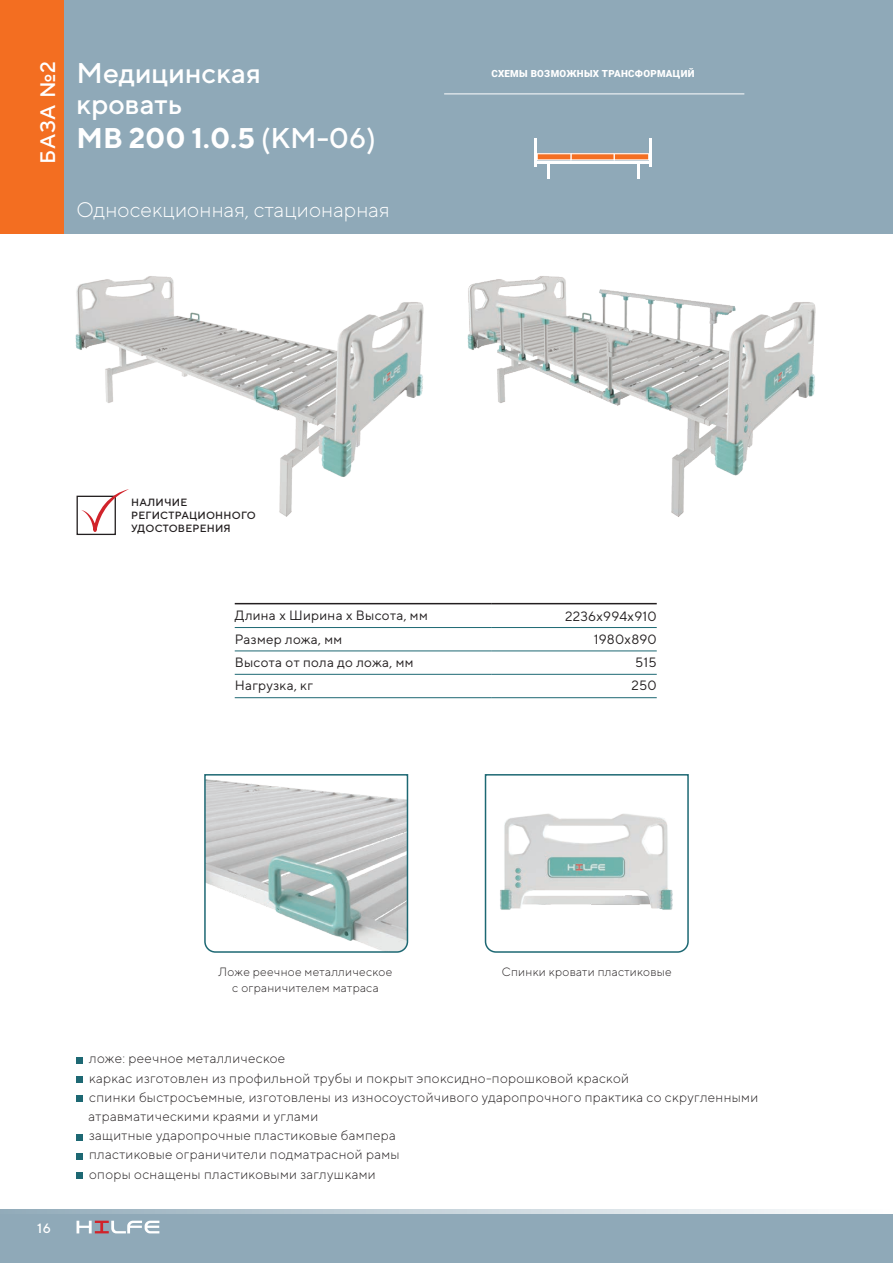
<style>
.page{position:relative;width:893px;height:1263px;background:#fff}
.page>*{position:absolute;margin:0;border:0;box-sizing:border-box;transform-origin:0 0}
.t1{font:500 28.5px/31.2px "TT Norms";color:#fff}
.t2{font:700 28.5px "TT Norms";color:#fff}
.t3{font:300 21px "TT Norms";color:#fff}
.t4{font:500 21px "TT Norms";color:#fff}
.t5{font:300 13.5px/19.2px "TT Norms";letter-spacing:.02em;color:#231f20}
.t6{font:13.5px "TT Norms";letter-spacing:.02em;color:#231f20}
.t7{font:500 13.5px "TT Norms";color:#fff}
.t8{font:300 12px/16.2px "TT Norms";letter-spacing:.02em;color:#231f20;text-align:center}
.t9{font:500 10.5px/13.2px "TT Norms";letter-spacing:.02em;color:#231f20}
.t10{font:9.75px "Roboto";letter-spacing:.03em;color:#fff}
.s1{font-weight:500}
</style>
<div class="page">
<div style="left:0;top:1209px;width:893px;height:54px;background:#8fa9b8"></div>
<svg style="left:65px;top:1209px;width:828px;height:4px;background:#ccd7de"></svg>
<svg style="left:77px;top:1221px;width:82px;height:12px"></svg>
<div style="left:0;top:0;width:893px;height:234px;background:#8fa9b8"></div>
<div style="left:0;top:0;width:64px;height:234px;background:#f36e21"></div>
<svg style="left:77px;top:1057px;width:6px;height:6px"></svg>
<div style="left:77px;top:1076px;width:6px;height:7px;background:#1d6873"></div>
<div style="left:77px;top:1095px;width:6px;height:7px;background:#1d6873"></div>
<svg style="left:77px;top:1134px;width:6px;height:6px"></svg>
<svg style="left:77px;top:1153px;width:6px;height:6px"></svg>
<div style="left:77px;top:1172px;width:6px;height:7px;background:#1d6873"></div>
<hr style="left:235px;top:627px;width:256px;height:1px;background:#1d6873">
<hr style="left:491px;top:627px;width:166px;height:1px;background:#1d6873">
<hr style="left:235px;top:697px;width:256px;height:1px;background:#1d6873">
<hr style="left:491px;top:697px;width:166px;height:1px;background:#1d6873">
<hr style="left:235px;top:651px;width:256px;height:1px;background:#1d6873">
<hr style="left:235px;top:674px;width:256px;height:1px;background:#1d6873">
<hr style="left:491px;top:651px;width:166px;height:1px;background:#1d6873">
<hr style="left:491px;top:674px;width:166px;height:1px;background:#1d6873">
<hr style="left:235px;top:603px;width:256px;height:1px;background:#231f20">
<hr style="left:491px;top:603px;width:166px;height:1px;background:#231f20">
<hr style="left:444px;top:94px;width:300px;height:1px;background:#fff">
<svg style="left:484px;top:774px;width:205px;height:179px"></svg>
<svg style="left:204px;top:774px;width:205px;height:179px"></svg>
<img style="left:467px;top:276px;width:349px;height:241px">
<img style="left:75px;top:276px;width:349px;height:260px">
<div style="left:77px;top:496px;width:39px;height:39px;border:1px solid #231f20"></div>
<svg style="left:81px;top:489px;width:48px;height:43px"></svg>
<hr style="left:649px;top:138px;width:2px;height:28px;background:#fff">
<hr style="left:534px;top:138px;width:3px;height:28px;background:#fff">
<svg style="left:537px;top:153px;width:112px;height:26px"></svg>
<h2 class="t4" style="left:35px;top:164px;width:104px;rotate:-90deg">БАЗА №2</h2>
<h1 class="t1" style="left:77px;top:56px;width:186px">Медицинская кровать</h1>
<h1 class="t2" style="left:77px;top:120px;width:301px">MB 200 1.0.5 <span class="s1">(КМ-06)</span></h1>
<h2 class="t3" style="left:77px;top:197px;width:315px">Односекционная, стационарная</h2>
<p class="t10" style="left:491px;top:67px;width:205px">СХЕМЫ ВОЗМОЖНЫХ ТРАНСФОРМАЦИЙ</p>
<p class="t9" style="left:131px;top:495px;width:126px">НАЛИЧИЕ<br>РЕГИСТРАЦИОННОГО<br>УДОСТОВЕРЕНИЯ</p>
<p class="t6" style="left:235px;top:607px;width:195px">Длина х Ширина х Высота, мм</p>
<p class="t6" style="left:565px;top:607px;width:93px">2236х994х910</p>
<p class="t6" style="left:235px;top:631px;width:109px">Размер ложа, мм</p>
<p class="t6" style="left:594px;top:631px;width:65px">1980x890</p>
<p class="t6" style="left:235px;top:654px;width:180px">Высота от пола до ложа, мм</p>
<p class="t6" style="left:635px;top:654px;width:23px">515</p>
<p class="t6" style="left:235px;top:677px;width:80px">Нагрузка, кг</p>
<p class="t6" style="left:631px;top:677px;width:27px">250</p>
<p class="t7" style="left:37px;top:1220px;width:15px">16</p>
<p class="t8" style="left:219px;top:963px;width:175px">Ложе реечное металлическое с ограничителем матраса</p>
<p class="t8" style="left:502px;top:963px;width:171px">Спинки кровати пластиковые</p>
<p class="t5" style="left:89px;top:1049px;width:671px">ложе: реечное металлическое<br>каркас изготовлен из профильной трубы и покрыт эпоксидно-порошковой краской<br>спинки быстросъемные, изготовлены из износоустойчивого ударопрочного практика со скругленными атравматическими краями и углами<br>защитные ударопрочные пластиковые бампера<br>пластиковые ограничители подматрасной рамы<br>опоры оснащены пластиковыми заглушками</p>
</div>
